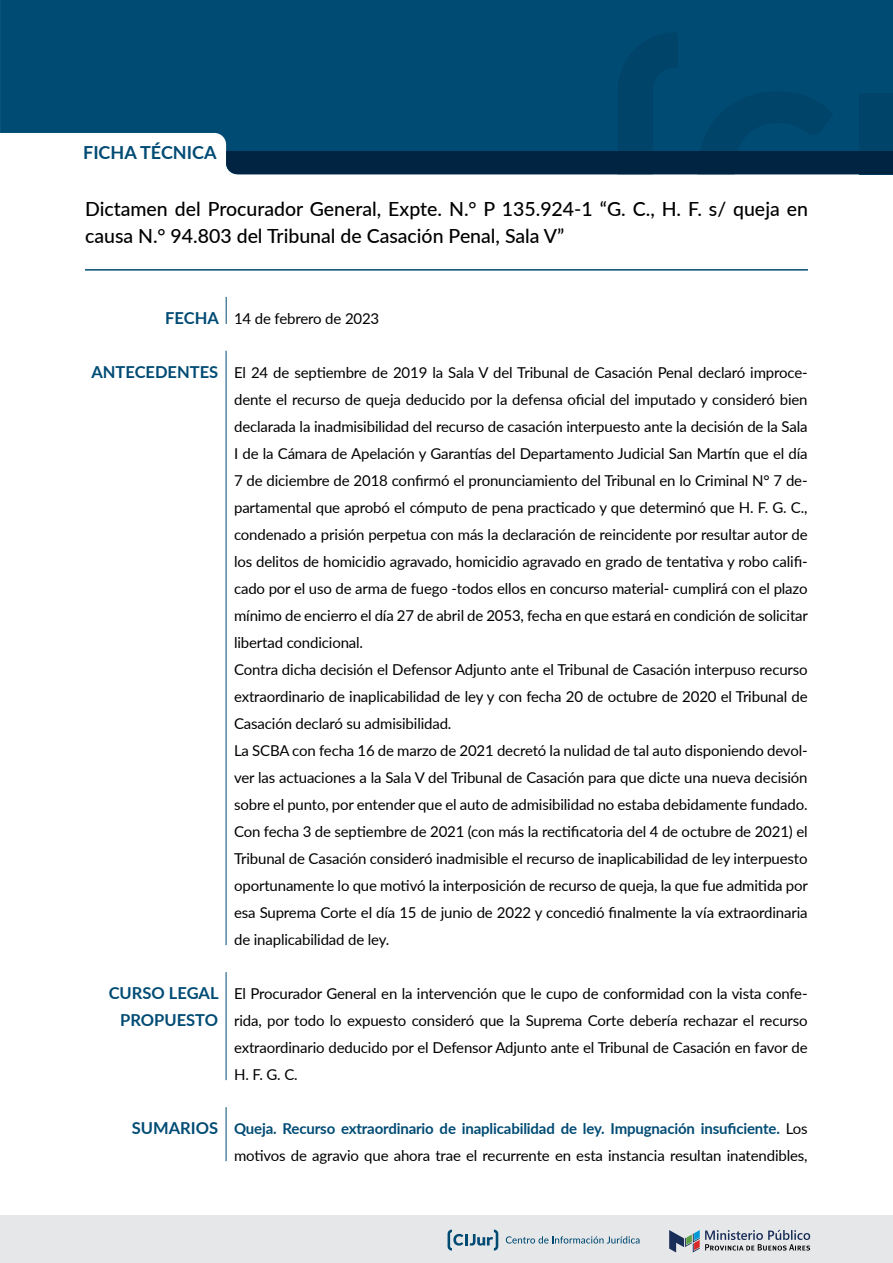
<style>
.page{position:relative;width:893px;height:1263px;background:#fff}
.page>*{position:absolute;margin:0;border:0;box-sizing:border-box;transform-origin:0 0}
.t1{font:500 19.5px/27px "Lato";color:#000}
.t2{font:700 18px "Lato";color:#004b74}
.t3{font:700 16.5px/27px "Lato";color:#004b74;text-align:right}
.t4{font:15px/27px "Lato";letter-spacing:-.01em;color:#000}
.s1{font-weight:700;color:#004b74}
</style>
<div class="page">
<div style="left:0;top:1215px;width:893px;height:48px;background:#e6e7e8"></div>
<svg style="left:669px;top:1230px;width:141px;height:22px"></svg>
<svg style="left:506px;top:1236px;width:133px;height:7px"></svg>
<svg style="left:448px;top:1229px;width:50px;height:21px"></svg>
<div style="left:0;top:0;width:893px;height:143px;background:#004b74"></div>
<svg style="left:226px;top:32px;width:667px;height:142px;background:#00446b"></svg>
<hr style="left:85px;top:269px;width:723px;height:2px;background:#004b74">
<svg style="left:226px;top:297px;width:1px;height:27px"></svg>
<hr style="left:226px;top:351px;width:1px;height:594px;background:#004b74">
<hr style="left:226px;top:972px;width:1px;height:108px;background:#004b74">
<hr style="left:226px;top:1107px;width:1px;height:54px;background:#004b74">
<p class="t2" style="left:83px;top:139px;width:135px">FICHA TÉCNICA</p>
<h1 class="t1" style="left:85px;top:195px;width:724px">Dictamen del Procurador General, Expte. N.° P 135.924-1 “G. C., H. F. s/ queja en causa N.° 94.803 del Tribunal de Casación Penal, Sala V”</h1>
<p class="t3" style="left:165px;top:304px;width:55px">FECHA</p>
<p class="t4" style="left:234px;top:304px;width:147px">14 de febrero de 2023</p>
<p class="t3" style="left:91px;top:358px;width:128px">ANTECEDENTES</p>
<p class="t3" style="left:109px;top:979px;width:111px">CURSO LEGAL<br>PROPUESTO</p>
<p class="t4" style="left:234px;top:358px;width:575px">El 24 de septiembre de 2019 la Sala V del Tribunal de Casación Penal declaró improce&shy;dente el recurso de queja deducido por la defensa oficial del imputado y consideró bien declarada la inadmisibilidad del recurso de casación interpuesto ante la decisión de la Sala I de la Cámara de Apelación y Garantías del Departamento Judicial San Martín que el día 7 de diciembre de 2018 confirmó el pronunciamiento del Tribunal en lo Criminal N° 7 de&shy;partamental que aprobó el cómputo de pena practicado y que determinó que H. F. G. C., condenado a prisión perpetua con más la declaración de reincidente por resultar autor de los delitos de homicidio agravado, homicidio agravado en grado de tentativa y robo califi&shy;cado por el uso de arma de fuego -todos ellos en concurso material- cumplirá con el plazo mínimo de encierro el día 27 de abril de 2053, fecha en que estará en condición de solicitar libertad condicional.<br>Contra dicha decisión el Defensor Adjunto ante el Tribunal de Casación interpuso recurso extraordinario de inaplicabilidad de ley y con fecha 20 de octubre de 2020 el Tribunal de Casación declaró su admisibilidad.<br>La SCBA con fecha 16 de marzo de 2021 decretó la nulidad de tal auto disponiendo devol&shy;ver las actuaciones a la Sala V del Tribunal de Casación para que dicte una nueva decisión sobre el punto, por entender que el auto de admisibilidad no estaba debidamente fundado.<br>Con fecha 3 de septiembre de 2021 (con más la rectificatoria del 4 de octubre de 2021) el Tribunal de Casación consideró inadmisible el recurso de inaplicabilidad de ley interpuesto oportunamente lo que motivó la interposición de recurso de queja, la que fue admitida por esa Suprema Corte el día 15 de junio de 2022 y concedió finalmente la vía extraordinaria de inaplicabilidad de ley.</p>
<p class="t4" style="left:234px;top:979px;width:575px;text-align:justify">El Procurador General en la intervención que le cupo de conformidad con la vista confe&shy;rida, por todo lo expuesto consideró que la Suprema Corte debería rechazar el recurso extraordinario deducido por el Defensor Adjunto ante el Tribunal de Casación en favor de H. F. G. C.</p>
<p class="t3" style="left:132px;top:1114px;width:88px">SUMARIOS</p>
<p class="t4" style="left:234px;top:1114px;width:575px"><span class="s1">Queja. Recurso extraordinario de inaplicabilidad de ley. Impugnación insuficiente.</span> Los motivos de agravio que ahora trae el recurrente en esta instancia resultan inatendibles,</p>
</div>
